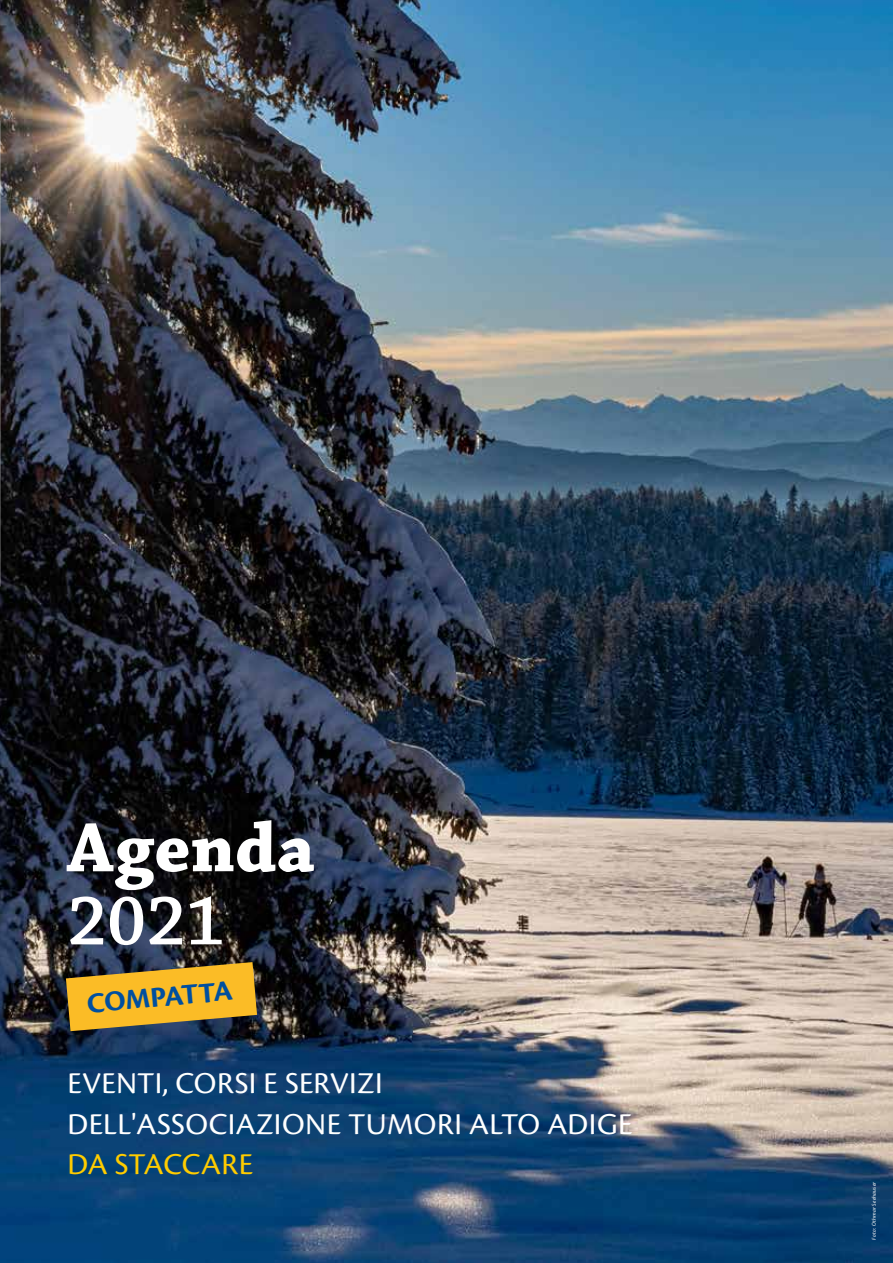
<style>
.page{position:relative;width:893px;height:1263px;background:#fff}
.page>*{position:absolute;margin:0;border:0;box-sizing:border-box;transform-origin:0 0}
.t1{font:700 73.05px "Chaparral Pro";color:#fff}
.t2{font:600 73.05px "Chaparral Pro";color:#fff}
.t3{font:31.5px/40.5px "Cronos Pro";letter-spacing:.01em;color:#fff}
.t4{font:31.5px "Cronos Pro";color:#fc0}
.t5{font:700 29.7px "Cronos Pro";color:#004f9f}
.t6{font:italic 6px "Cronos Pro";letter-spacing:.025em;color:#fff}
</style>
<div class="page">
<img style="left:0;top:0;width:893px;height:1263px">
<img style="left:0;top:121px;width:1px;height:465px">
<svg style="left:66px;top:962px;width:191px;height:69px"></svg>
<h1 class="t1" style="left:67px;top:805px;width:249px">Agenda</h1>
<h1 class="t2" style="left:67px;top:880px;width:160px">2021</h1>
<p class="t5" style="left:85px;top:986px;width:148px;rotate:-5deg">COMPATTA</p>
<p class="t3" style="left:67px;top:1063px;width:566px">EVENTI, CORSI E SERVIZI<br>DELL'ASSOCIAZIONE TUMORI ALTO ADIGE</p>
<p class="t4" style="left:67px;top:1146px;width:187px">DA STACCARE</p>
<p class="t6" style="left:870px;top:1239px;width:59px;rotate:-90deg">Foto: Othmar Seehauser</p>
</div>
